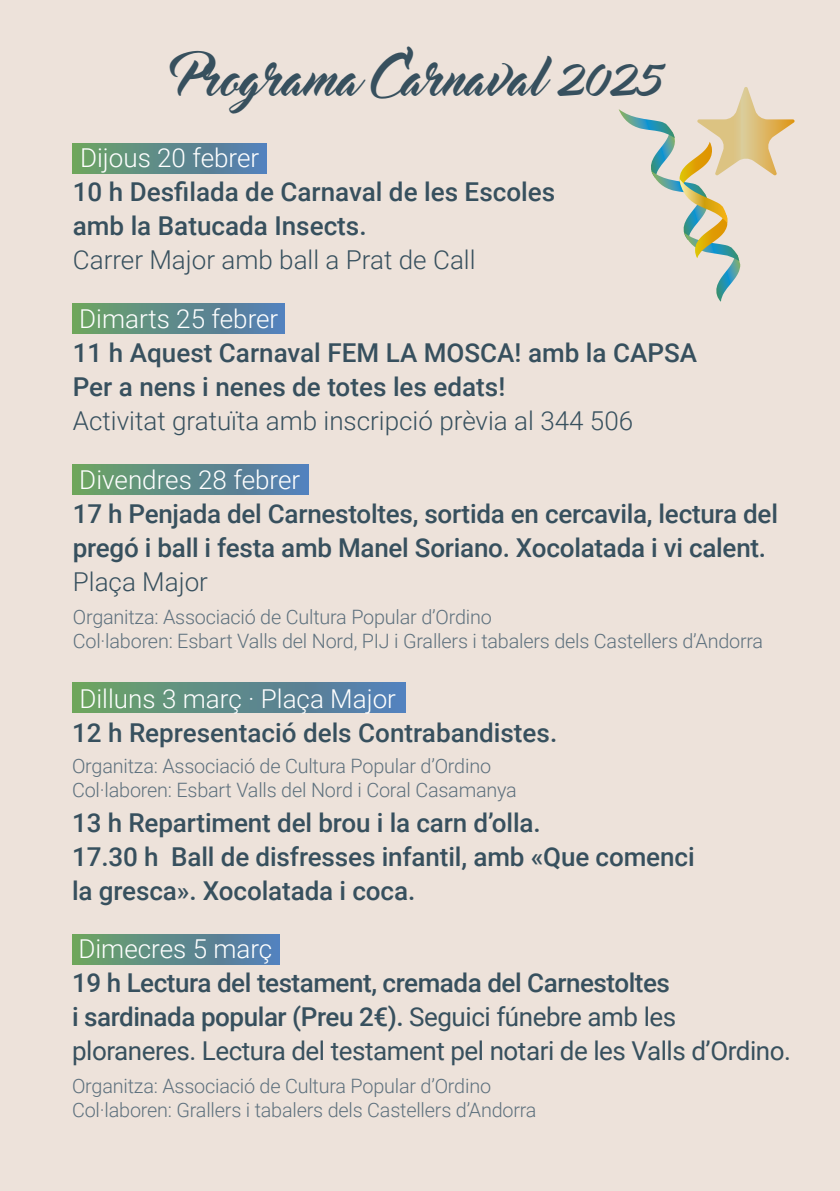
<style>
.page{position:relative;width:840px;height:1191px;background:#fff}
.page>*{position:absolute;margin:0;border:0;box-sizing:border-box;transform-origin:0 0}
.t1{font:45.6px "Master Of Break";color:#37505e}
.t2{font:500 26px/34px "Roboto";letter-spacing:-.005em;color:#37505e}
.t3{font:26px/34px "Roboto";letter-spacing:-.02em;color:#37505e}
.t4{font:300 26px "Roboto";color:#37505e}
.t5{font:300 26px "Roboto";color:#fff}
.t6{font:300 19.8px/23.8px "Roboto";letter-spacing:-.01em;color:#5e717e}
.s1{font-weight:500}
</style>
<div class="page">
<div style="left:0;top:0;width:839px;height:1191px;background:#ede2da"></div>
<div style="left:73px;top:143px;width:193px;height:30px;background:linear-gradient(to right,#6ba161,#5279b6)"></div>
<div style="left:73px;top:303px;width:211px;height:30px;background:linear-gradient(to right,#6ba161,#5279b6)"></div>
<div style="left:73px;top:464px;width:235px;height:30px;background:linear-gradient(to right,#6ba161,#5279b6)"></div>
<div style="left:73px;top:683px;width:332px;height:30px;background:linear-gradient(to right,#6ba160,#5279b6)"></div>
<div style="left:73px;top:934px;width:206px;height:30px;background:linear-gradient(to right,#6ba160,#5279b6)"></div>
<svg style="left:618px;top:87px;width:176px;height:214px"></svg>
<h1 class="t1" style="left:176px;top:53px;width:489px">Programa Carnaval 2025</h1>
<p class="t5" style="left:80px;top:140px;width:181px">Dijous 20 febrer</p>
<p class="t2" style="left:73px;top:174px;width:483px">10 h Desfilada de Carnaval de les Escoles amb la Batucada Insects.</p>
<p class="t4" style="left:73px;top:242px;width:404px">Carrer Major amb ball a Prat de Call</p>
<p class="t5" style="left:79px;top:300px;width:201px">Dimarts 25 febrer</p>
<p class="t2" style="left:73px;top:335px;width:625px">11 h Aquest Carnaval FEM LA MOSCA! amb la CAPSA<br>Per a nens i nenes de totes les edats!</p>
<p class="t4" style="left:73px;top:403px;width:561px">Activitat gratuïta amb inscripció prèvia al 344 506</p>
<p class="t5" style="left:79px;top:462px;width:222px">Divendres 28 febrer</p>
<p class="t2" style="left:73px;top:496px;width:706px">17 h Penjada del Carnestoltes, sortida en cercavila, lectura del pregó i ball i festa amb Manel Soriano. Xocolatada i vi calent.</p>
<p class="t4" style="left:73px;top:564px;width:137px">Plaça Major</p>
<p class="t6" style="left:73px;top:604px;width:691px">Organitza: Associació de Cultura Popular d’Ordino<br>Col·laboren: Esbart Valls del Nord, PIJ i Grallers i tabalers dels Castellers d’Andorra</p>
<p class="t5" style="left:79px;top:680px;width:318px">Dilluns 3 març · Plaça Major</p>
<p class="t2" style="left:72px;top:714px;width:486px">12 h Representació dels Contrabandistes.</p>
<p class="t6" style="left:72px;top:754px;width:446px">Organitza: Associació de Cultura Popular d’Ordino<br>Col·laboren: Esbart Valls del Nord i Coral Casamanya</p>
<p class="t2" style="left:72px;top:804px;width:623px">13 h Repartiment del brou i la carn d’olla.<br>17.30 h Ball de disfresses infantil, amb «Que comenci la gresca». Xocolatada i coca.</p>
<p class="t5" style="left:78px;top:930px;width:195px">Dimecres 5 març</p>
<p class="t3" style="left:72px;top:964px;width:720px"><span class="s1">19 h Lectura del testament, cremada del Carnestoltes<br>i sardinada popular (Preu 2€).</span> Seguici fúnebre amb les ploraneres. Lectura del testament pel notari de les Valls d’Ordino.</p>
<p class="t6" style="left:72px;top:1073px;width:466px">Organitza: Associació de Cultura Popular d’Ordino<br>Col·laboren: Grallers i tabalers dels Castellers d’Andorra</p>
</div>
